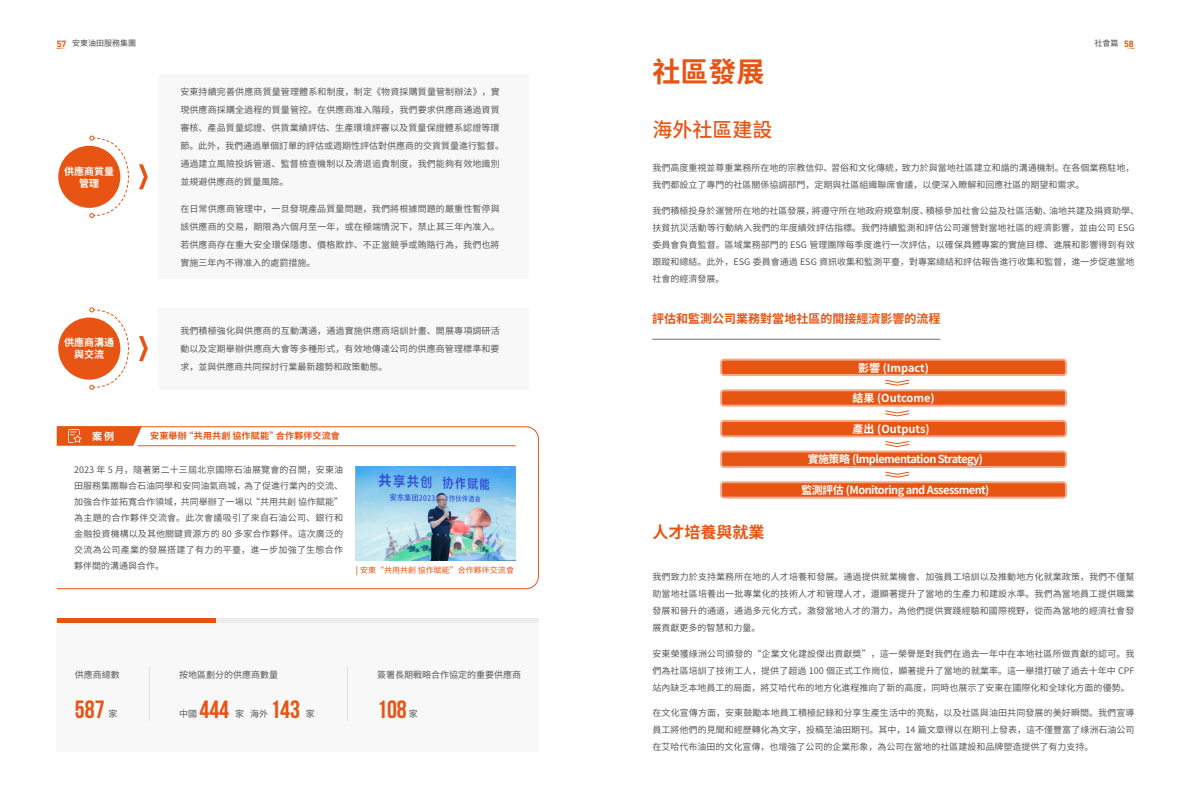
<style>
.page{position:relative;width:1191px;height:808px;background:#fff}
.page>*{position:absolute;margin:0;border:0;box-sizing:border-box;transform-origin:0 0}
.t1{font:700 28px "Source Han Sans CN";color:#e85414}
.t2{font:25px "Bebas Neue";color:#e85414}
.t3{font:500 20px "Source Han Sans CN";color:#e85414}
.t4{font:700 16px "Source Han Sans CN";color:#e85414}
.t5{font:700 12px "Source Han Sans CN";color:#e85414}
.t6{font:700 11px "Source Han Sans CN";letter-spacing:-.05em;color:#fff}
.t7{font:700 11px "Source Han Sans CN";color:#fff}
.t8{font:700 10px/12px "Source Han Sans CN";color:#fff;text-align:center}
.t9{font:9px/17px "Source Han Sans CN";color:#595757;text-align:justify}
.t10{font:700 9px "Source Han Sans CN";letter-spacing:.025em;color:#e85414}
.t11{font:9px "Source Han Sans CN";color:#595757}
.t12{font:8px "Source Han Sans CN";color:#e85414}
.t13{font:8px "Source Han Sans CN";color:#4c4948}
.s1{font-family:"DIN";font-weight:700;font-size:9px;color:#e85414}
.s2{font-family:"Adobe Heiti Std"}
</style>
<div class="page">
<svg style="left:56px;top:426px;width:483px;height:163px"></svg>
<svg style="left:57px;top:426px;width:85px;height:20px;background:#ea642a"></svg>
<hr style="left:138px;top:445px;width:377px;height:1px;background:#e85414">
<img style="left:356px;top:466px;width:159px;height:95px">
<div style="left:158px;top:75px;width:370px;height:204px;background:#f8f8f8"></div>
<div style="left:58px;top:146px;width:62px;height:62px;background:#e85414;border-radius:50%"></div>
<div style="left:158px;top:307px;width:370px;height:83px;background:#f8f8f8"></div>
<div style="left:58px;top:318px;width:62px;height:62px;background:#e85414;border-radius:50%"></div>
<div style="left:721px;top:390px;width:345px;height:16px;background:#e85414;border-radius:3px"></div>
<div style="left:720px;top:389px;width:347px;height:18px;border:2px solid #f4aa8a;border-radius:3px"></div>
<div style="left:721px;top:421px;width:345px;height:15px;background:#e85414;border-radius:3px"></div>
<div style="left:720px;top:420px;width:347px;height:17px;border:2px solid #f4aa8a;border-radius:3px"></div>
<div style="left:721px;top:451px;width:345px;height:16px;background:#e85414;border-radius:3px"></div>
<div style="left:720px;top:450px;width:347px;height:18px;border:2px solid #f4aa8a;border-radius:3px"></div>
<div style="left:721px;top:482px;width:345px;height:16px;background:#e85414;border-radius:3px"></div>
<div style="left:720px;top:481px;width:347px;height:18px;border:2px solid #f4aa8a;border-radius:3px"></div>
<svg style="left:885px;top:471px;width:25px;height:7px"></svg>
<svg style="left:885px;top:441px;width:25px;height:6px"></svg>
<svg style="left:885px;top:410px;width:25px;height:7px"></svg>
<svg style="left:885px;top:379px;width:25px;height:7px"></svg>
<svg style="left:57px;top:622px;width:482px;height:1px"></svg>
<svg style="left:57px;top:618px;width:482px;height:4px;background:#eab9a4"></svg>
<hr style="left:149px;top:666px;width:1px;height:55px;background:#000">
<hr style="left:347px;top:666px;width:1px;height:55px;background:#000">
<svg style="left:89px;top:136px;width:40px;height:82px"></svg>
<svg style="left:89px;top:307px;width:40px;height:83px"></svg>
<svg style="left:139px;top:164px;width:9px;height:25px"></svg>
<svg style="left:139px;top:336px;width:9px;height:25px"></svg>
<div style="left:721px;top:360px;width:345px;height:15px;background:#e85414;border-radius:3px"></div>
<div style="left:720px;top:359px;width:347px;height:17px;border:2px solid #f4aa8a;border-radius:3px"></div>
<hr style="left:652px;top:339px;width:288px;height:1px;background:#737070">
<p class="t13" style="left:57px;top:39px;width:81px"><span class="s1">57</span> 安東油田服務集團</p>
<p class="t13" style="left:1094px;top:39px;width:41px">社會篇 <span class="s1">58</span></p>
<p class="t8" style="left:64px;top:165px;width:51px">供應商質量管理</p>
<p class="t8" style="left:64px;top:337px;width:51px">供應商溝通與交流</p>
<p class="t9" style="left:180px;top:83px;width:325px;line-height:18px;text-align:left">安東持續完善供應商質量管理體系和制度，制定《物資採購質量管制辦法》，實現供應商採購全過程的質量管控。在供應商准入階段，我們要求供應商通過資質審核、產品質量認證、供貨業績評估、生產環境評審以及質量保證體系認證等環節。此外，我們通過單個訂單的評估或週期性評估對供應商的交貨質量進行監督。通過建立風險投訴管道、監督檢查機制以及清退追責制度，我們能夠有效地識別並規避供應商的質量風險。</p>
<p class="t9" style="left:180px;top:199px;width:321px;line-height:18px">在日常供應商管理中，一旦發現產品質量問題，我們將根據問題的嚴重性暫停與該供應商的交易，期限為六個月至一年，或在極端情況下，禁止其三年內准入。若供應商存在重大安全環保隱患、價格欺詐、不正當競爭或賄賂行為，我們也將實施三年內不得准入的處罰措施。</p>
<p class="t9" style="left:180px;top:322px;width:321px;line-height:18px">我們積極強化與供應商的互動溝通，通過實施供應商培訓計畫、開展專項調研活動以及定期舉辦供應商大會等多種形式，有效地傳達公司的供應商管理標準和要求，並與供應商共同探討行業最新趨勢和政策動態。</p>
<p class="t8" style="left:92px;top:430px;width:23px">案例</p>
<p class="t10" style="left:150px;top:431px;width:191px">安東舉辦“共用共創 協作賦能”合作夥伴交流會</p>
<p class="t9" style="left:74px;top:462px;width:270px;line-height:16px">2023 年 5 月，隨著第二十三屆北京國際石油展覽會的召開，安東油田服務集團聯合石油同學和安同油氣商城，為了促進行業內的交流、加強合作並拓寬合作領域，共同舉辦了一場以“共用共創 協作賦能”為主題的合作夥伴交流會。此次會議吸引了來自石油公司、銀行和金融投資機構以及其他關鍵資源方的 80 多家合作夥伴。這次廣泛的交流為公司產業的發展搭建了有力的平臺，進一步加強了生態合作夥伴間的溝通與合作。</p>
<p class="t12" style="left:356px;top:565px;width:160px"><span class="s2">|</span> 安東“共用共創 協作賦能”合作夥伴交流會</p>
<p class="t9" style="left:75px;top:666px;width:46px">供應商總數</p>
<h2 class="t2" style="left:75px;top:695px;width:31px">587</h2>
<p class="t11" style="left:108px;top:709px;width:10px">家</p>
<p class="t9" style="left:179px;top:666px;width:100px">按地區劃分的供應商數量</p>
<p class="t11" style="left:179px;top:709px;width:19px">中國</p>
<h2 class="t2" style="left:199px;top:695px;width:31px">444</h2>
<p class="t11" style="left:235px;top:709px;width:35px">家 海外</p>
<h2 class="t2" style="left:270px;top:695px;width:31px">143</h2>
<p class="t11" style="left:306px;top:709px;width:10px">家</p>
<p class="t9" style="left:377px;top:666px;width:145px">簽署長期戰略合作協定的重要供應商</p>
<h2 class="t2" style="left:377px;top:695px;width:31px">108</h2>
<p class="t11" style="left:409px;top:709px;width:10px">家</p>
<h1 class="t1" style="left:652px;top:57px;width:113px">社區發展</h1>
<h3 class="t3" style="left:652px;top:118px;width:121px">海外社區建設</h3>
<p class="t9" style="left:652px;top:160px;width:483px">我們高度重視並尊重業務所在地的宗教信仰、習俗和文化傳統，致力於與當地社區建立和諧的溝通機制。在各個業務駐地，我們都設立了專門的社區關係協調部門，定期與社區組織聯席會議，以便深入瞭解和回應社區的期望和需求。</p>
<p class="t9" style="left:652px;top:202px;width:488px;text-align:left">我們積極投身於運營所在地的社區發展，將遵守所在地政府規章制度、積極參加社會公益及社區活動、油地共建及捐資助學、扶貧抗災活動等行動納入我們的年度績效評估指標。我們持續監測和評估公司運營對當地社區的經濟影響，並由公司 ESG委員會負責監督。區域業務部門的 ESG 管理團隊每季度進行一次評估，以確保具體專案的實施目標、進展和影響得到有效跟蹤和總結。此外，ESG 委員會通過 ESG 資訊收集和監測平臺，對專案總結和評估報告進行收集和監督，進一步促進當地社會的經濟發展。</p>
<h3 class="t5" style="left:652px;top:313px;width:289px">評估和監測公司業務對當地社區的間接經濟影響的流程</h3>
<p class="t7" style="left:858px;top:362px;width:73px">影響 (Impact)</p>
<h3 class="t4" style="left:652px;top:524px;width:113px">人才培養與就業</h3>
<p class="t7" style="left:852px;top:392px;width:84px">結果 (Outcome)</p>
<p class="t7" style="left:852px;top:423px;width:79px">產出 (Outputs)</p>
<p class="t6" style="left:807px;top:454px;width:177px">實施策略 (lmplementation Strategy)</p>
<p class="t6" style="left:801px;top:484px;width:190px">監測評估 (Monitoring and Assessment)</p>
<p class="t9" style="left:652px;top:568px;width:483px">我們致力於支持業務所在地的人才培養和發展。通過提供就業機會、加強員工培訓以及推動地方化就業政策，我們不僅幫助當地社區培養出一批專業化的技術人才和管理人才，還顯著提升了當地的生產力和建設水準。我們為當地員工提供職業發展和晉升的通道，通過多元化方式，激發當地人才的潛力，為他們提供實踐經驗和國際視野，從而為當地的經濟社會發展貢獻更多的智慧和力量。</p>
<p class="t9" style="left:652px;top:645px;width:483px">安東榮獲綠洲公司頒發的“企業文化建設傑出貢獻獎”，這一榮譽是對我們在過去一年中在本地社區所做貢獻的認可。我們為社區培訓了技術工人，提供了超過 100 個正式工作崗位，顯著提升了當地的就業率。這一舉措打破了過去十年中 CPF站內缺乏本地員工的局面，將艾哈代布的地方化進程推向了新的高度，同時也展示了安東在國際化和全球化方面的優勢。</p>
<p class="t9" style="left:652px;top:705px;width:483px">在文化宣傳方面，安東鼓勵本地員工積極記錄和分享生產生活中的亮點，以及社區與油田共同發展的美好瞬間。我們宣導員工將他們的見聞和經歷轉化為文字，投稿至油田期刊。其中，14 篇文章得以在期刊上發表，這不僅豐富了綠洲石油公司在艾哈代布油田的文化宣傳，也增強了公司的企業形象，為公司在當地的社區建設和品牌塑造提供了有力支持。</p>
</div>
